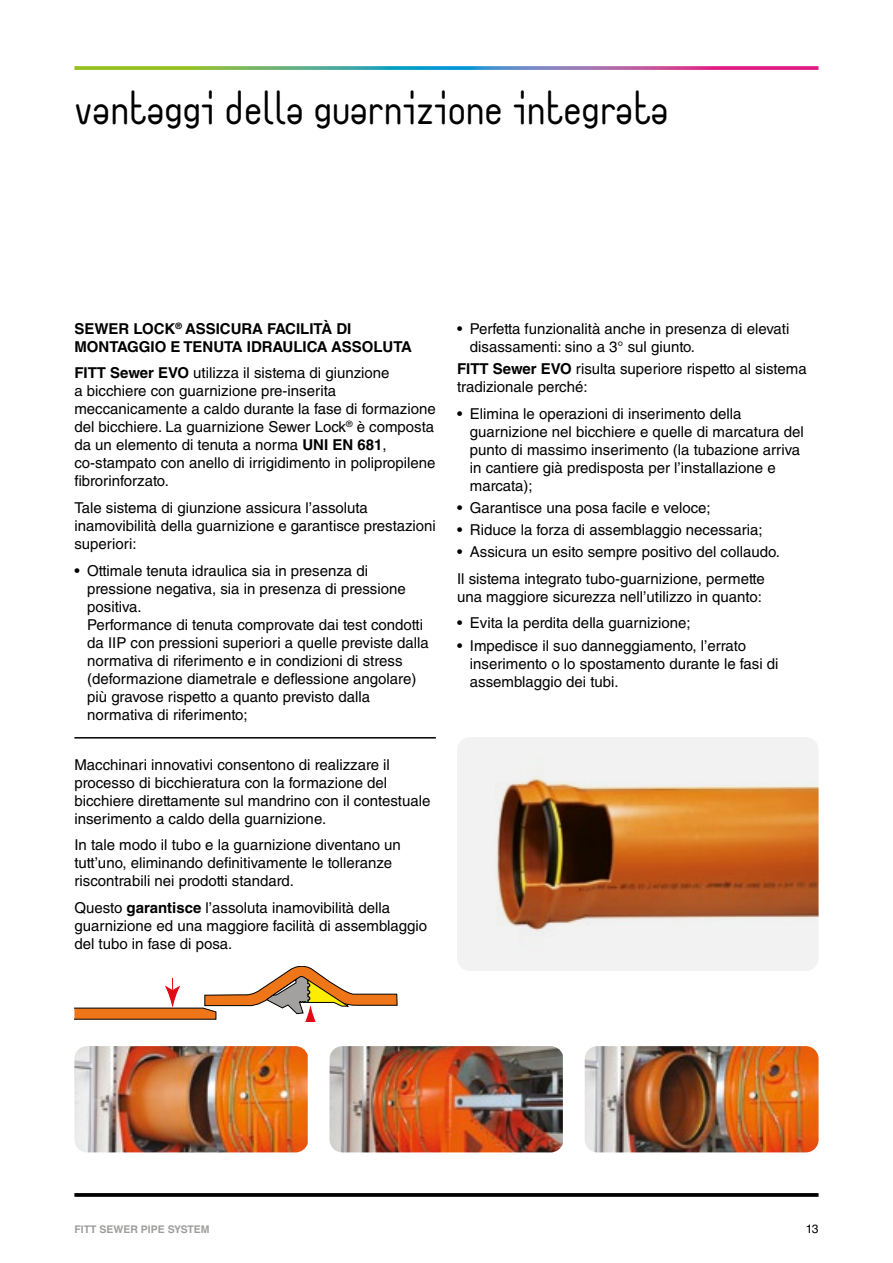
<style>
.page{position:relative;width:893px;height:1263px;background:#fff}
.page>*{position:absolute;margin:0;border:0;box-sizing:border-box;transform-origin:0 0}
.t1{font:40.5px "Fittype";color:#000}
.t2{font:15px/18px "Helvetica LT Std";color:#000}
.t3{font:700 15px/18px "Helvetica LT Std";color:#000}
.t4{font:12px "Helvetica LT Std";color:#000}
.t5{font:700 10.5px "Helvetica LT Std";color:#9d9d9c}
.s1{font-weight:700}
</style>
<div class="page">
<svg style="left:74px;top:66px;width:745px;height:4px;background:#8a8c8f"></svg>
<svg style="left:74px;top:1193px;width:745px;height:4px;background:#0f0f0f"></svg>
<img style="left:457px;top:737px;width:362px;height:234px">
<svg style="left:74px;top:966px;width:323px;height:56px"></svg>
<img style="left:74px;top:1046px;width:234px;height:106px">
<img style="left:330px;top:1046px;width:233px;height:106px">
<img style="left:585px;top:1046px;width:234px;height:106px">
<hr style="left:74px;top:737px;width:362px;height:1px;background:#000">
<h1 class="t1" style="left:74px;top:90px;width:596px">Vantaggi della guarnizione integrata</h1>
<p class="t3" style="left:74px;top:319px;width:339px">SEWER LOCK<sup>®</sup> ASSICURA FACILITÀ DI<br>MONTAGGIO E TENUTA IDRAULICA ASSOLUTA</p>
<p class="t2" style="left:74px;top:364px;width:363px"><span class="s1">FITT Sewer EVO</span> utilizza il sistema di giunzione<br>a bicchiere con guarnizione pre-inserita meccanicamente a caldo durante la fase di formazione del bicchiere. La guarnizione Sewer Lock<sup>®</sup> è composta da un elemento di tenuta a norma <span class="s1">UNI EN 681</span>, co-stampato con anello di irrigidimento in polipropilene fibrorinforzato.</p>
<p class="t2" style="left:74px;top:499px;width:363px">Tale sistema di giunzione assicura l’assoluta inamovibilità della guarnizione e garantisce prestazioni superiori:</p>
<p class="t2" style="left:87px;top:561px;width:343px;text-indent:-13px">• Ottimale tenuta idraulica sia in presenza di pressione negativa, sia in presenza di pressione positiva.<br>Performance di tenuta comprovate dai test condotti da IIP con pressioni superiori a quelle previste dalla normativa di riferimento e in condizioni di stress (deformazione diametrale e deflessione angolare) più gravose rispetto a quanto previsto dalla normativa di riferimento;</p>
<p class="t2" style="left:74px;top:755px;width:357px">Macchinari innovativi consentono di realizzare il processo di bicchieratura con la formazione del bicchiere direttamente sul mandrino con il contestuale inserimento a caldo della guarnizione.</p>
<p class="t2" style="left:74px;top:836px;width:328px">In tale modo il tubo e la guarnizione diventano un tutt’uno, eliminando definitivamente le tolleranze riscontrabili nei prodotti standard.</p>
<p class="t2" style="left:74px;top:898px;width:354px">Questo <span class="s1">garantisce</span> l’assoluta inamovibilità della guarnizione ed una maggiore facilità di assemblaggio del tubo in fase di posa.</p>
<p class="t2" style="left:470px;top:320px;width:321px;text-indent:-13px">• Perfetta funzionalità anche in presenza di elevati disassamenti: sino a 3° sul giunto.</p>
<p class="t2" style="left:457px;top:360px;width:351px"><span class="s1">FITT Sewer EVO</span> risulta superiore rispetto al sistema tradizionale perché:</p>
<p class="t2" style="left:470px;top:404px;width:335px;text-indent:-13px">• Elimina le operazioni di inserimento della guarnizione nel bicchiere e quelle di marcatura del punto di massimo inserimento (la tubazione arriva in cantiere già predisposta per l’installazione e marcata);</p>
<p class="t2" style="left:457px;top:499px;width:255px">• Garantisce una posa facile e veloce;</p>
<p class="t2" style="left:457px;top:521px;width:307px">• Riduce la forza di assemblaggio necessaria;</p>
<p class="t2" style="left:457px;top:539px;width:324px;line-height:26.5px">• Assicura un esito sempre positivo del collaudo.<br>Il sistema integrato tubo-guarnizione, permette</p>
<p class="t2" style="left:457px;top:588px;width:306px">una maggiore sicurezza nell’utilizzo in quanto:</p>
<p class="t2" style="left:457px;top:614px;width:235px">• Evita la perdita della guarnizione;</p>
<p class="t2" style="left:470px;top:636px;width:310px;text-indent:-13px">• Impedisce il suo danneggiamento, l’errato inserimento o lo spostamento durante le fasi di assemblaggio dei tubi.</p>
<p class="t5" style="left:74px;top:1222px;width:137px">FITT SEWER PIPE SYSTEM</p>
<p class="t4" style="left:806px;top:1222px;width:14px">13</p>
</div>
